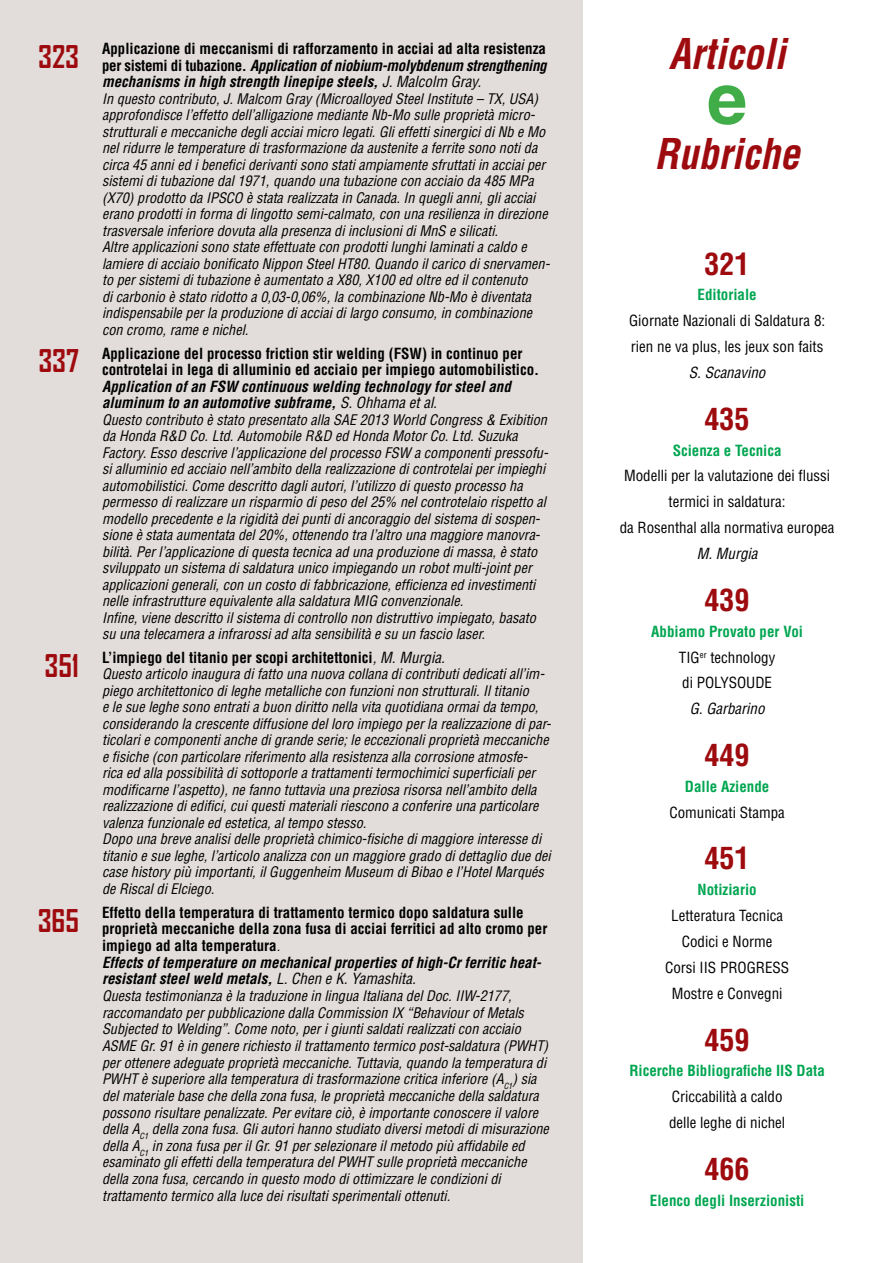
<style>
.page{position:relative;width:893px;height:1263px;background:#fff}
.page>*{position:absolute;margin:0;border:0;box-sizing:border-box;transform-origin:0 0}
.editoriale_testo{font:700 70.65px "Helvetica LT Std";color:#41ad49}
.editoriale_testo-2{font:italic 700 condensed 41.4px "Helvetica LT Std";color:#9e0b0f;scale:.96 1}
.editoriale_testo-3{font:700 condensed 30px "Helvetica LT Std";color:#9e0b0f}
.editoriale_testo-4{font:700 30px "Agency FB";color:#9e0b0f}
.editoriale_testo-5{font:700 condensed 15px/16.5px "Helvetica LT Std";color:#000}
.editoriale_testo-6{font:condensed 15px/25.8px "Helvetica LT Std";color:#000;text-align:center}
.editoriale_testo-7{font:italic 700 condensed 15px/16.6px "Helvetica LT Std";color:#000}
.editoriale_testo-8{font:700 condensed 15px "Helvetica LT Std";color:#00a651}
.editoriale_testo-9{font:italic condensed 15px "Helvetica LT Std";color:#000}
.editoriale_testo-10{font:italic condensed 14.25px/16.5px "Helvetica LT Std";color:#000}
.s1{font-style:italic}
.s2{font-weight:400;font-style:italic}
.s3{font-weight:400}
.s4{font-weight:400;font-style:italic;font-size:13.5px}
</style>
<div class="page">
<div style="left:0;top:0;width:583px;height:1263px;background:#e2dddb"></div>
<p class="editoriale_testo-4" style="left:38px;top:38px;width:42px">323</p>
<p class="editoriale_testo-5" style="left:102px;top:40px;width:446px;text-align:justify">Applicazione di meccanismi di rafforzamento in acciai ad alta resistenza per sistemi di tubazione. <span class="s1">Application of niobium-molybdenum strengthening mechanisms in high strength linepipe steels,</span> <span class="s2">J. Malcolm Gray.</span></p>
<p class="editoriale_testo-10" style="left:102px;top:91px;width:447px">In questo contributo, J. Malcom Gray (Microalloyed Steel Institute – TX, USA) approfondisce l’effetto dell’alligazione mediante Nb-Mo sulle proprietà micro&shy;strutturali e meccaniche degli acciai micro legati. Gli effetti sinergici di Nb e Mo nel ridurre le temperature di trasformazione da austenite a ferrite sono noti da circa 45 anni ed i benefici derivanti sono stati ampiamente sfruttati in acciai per sistemi di tubazione dal 1971, quando una tubazione con acciaio da 485 MPa (X70) prodotto da IPSCO è stata realizzata in Canada. In quegli anni, gli acciai erano prodotti in forma di lingotto semi-calmato, con una resilienza in direzione trasversale inferiore dovuta alla presenza di inclusioni di MnS e silicati.</p>
<p class="editoriale_testo-10" style="left:102px;top:239px;width:449px">Altre applicazioni sono state effettuate con prodotti lunghi laminati a caldo e lamiere di acciaio bonificato Nippon Steel HT80. Quando il carico di snervamen&shy;to per sistemi di tubazione è aumentato a X80, X100 ed oltre ed il contenuto<br>di carbonio è stato ridotto a 0,03-0,06%, la combinazione Nb-Mo è diventata indispensabile per la produzione di acciai di largo consumo, in combinazione con cromo, rame e nichel.</p>
<p class="editoriale_testo-4" style="left:39px;top:343px;width:42px">337</p>
<p class="editoriale_testo-5" style="left:102px;top:345px;width:439px">Applicazione del processo friction stir welding (FSW) in continuo per controtelai in lega di alluminio ed acciaio per impiego automobilistico.</p>
<p class="editoriale_testo-7" style="left:102px;top:378px;width:410px">Application of an FSW continuous welding technology for steel and</p>
<p class="editoriale_testo-7" style="left:102px;top:394px;width:336px">aluminum to an automotive subframe, <span class="s3">S. Ohhama et al.</span></p>
<p class="editoriale_testo-10" style="left:102px;top:411px;width:448px">Questo contributo è stato presentato alla SAE 2013 World Congress &amp; Exibition da Honda R&amp;D Co. Ltd. Automobile R&amp;D ed Honda Motor Co. Ltd. Suzuka Factory. Esso descrive l’applicazione del processo FSW a componenti pressofu&shy;si alluminio ed acciaio nell’ambito della realizzazione di controtelai per impieghi automobilistici. Come descritto dagli autori, l’utilizzo di questo processo ha permesso di realizzare un risparmio di peso del 25% nel controtelaio rispetto al modello precedente e la rigidità dei punti di ancoraggio del sistema di sospen&shy;sione è stata aumentata del 20%, ottenendo tra l’altro una maggiore manovra&shy;bilità. Per l’applicazione di questa tecnica ad una produzione di massa, è stato sviluppato un sistema di saldatura unico impiegando un robot multi-joint per applicazioni generali, con un costo di fabbricazione, efficienza ed investimenti nelle infrastrutture equivalente alla saldatura MIG convenzionale.</p>
<p class="editoriale_testo-10" style="left:102px;top:609px;width:435px">Infine, viene descritto il sistema di controllo non distruttivo impiegato, basato su una telecamera a infrarossi ad alta sensibilità e su un fascio laser.</p>
<p class="editoriale_testo-4" style="left:45px;top:647px;width:36px">351</p>
<p class="editoriale_testo-5" style="left:102px;top:649px;width:344px">L’impiego del titanio per scopi architettonici<span class="s2">, M. Murgia.</span></p>
<p class="editoriale_testo-10" style="left:102px;top:666px;width:450px">Questo articolo inaugura di fatto una nuova collana di contributi dedicati all’im&shy;piego architettonico di leghe metalliche con funzioni non strutturali. Il titanio<br>e le sue leghe sono entrati a buon diritto nella vita quotidiana ormai da tempo, considerando la crescente diffusione del loro impiego per la realizzazione di par&shy;ticolari e componenti anche di grande serie; le eccezionali proprietà meccaniche e fisiche (con particolare riferimento alla resistenza alla corrosione atmosfe&shy;rica ed alla possibilità di sottoporle a trattamenti termochimici superficiali per modificarne l’aspetto), ne fanno tuttavia una preziosa risorsa nell’ambito della realizzazione di edifici, cui questi materiali riescono a conferire una particolare valenza funzionale ed estetica, al tempo stesso.</p>
<p class="editoriale_testo-10" style="left:102px;top:831px;width:450px">Dopo una breve analisi delle proprietà chimico-fisiche di maggiore interesse di titanio e sue leghe, l’articolo analizza con un maggiore grado di dettaglio due dei case history più importanti, il Guggenheim Museum di Bibao e l’Hotel Marqués de Riscal di Elciego.</p>
<p class="editoriale_testo-4" style="left:38px;top:902px;width:43px">365</p>
<p class="editoriale_testo-5" style="left:102px;top:904px;width:447px">Effetto della temperatura di trattamento termico dopo saldatura sulle proprietà meccaniche della zona fusa di acciai ferritici ad alto cromo per impiego ad alta temperatura<span class="s4">.</span></p>
<p class="editoriale_testo-7" style="left:102px;top:954px;width:441px">Effects of temperature on mechanical properties of high-Cr ferritic heat&shy;resistant steel weld metals, <span class="s3">L. Chen e K. Yamashita.</span></p>
<p class="editoriale_testo-10" style="left:102px;top:987px;width:448px">Questa testimonianza è la traduzione in lingua Italiana del Doc. IIW-2177, raccomandato per pubblicazione dalla Commission IX “Behaviour of Metals Subjected to Welding”. Come noto, per i giunti saldati realizzati con acciaio ASME Gr. 91 è in genere richiesto il trattamento termico post-saldatura (PWHT) per ottenere adeguate proprietà meccaniche. Tuttavia, quando la temperatura di PWHT è superiore alla temperatura di trasformazione critica inferiore (A<sub>C1</sub>) sia del materiale base che della zona fusa, le proprietà meccaniche della saldatura possono risultare penalizzate. Per evitare ciò, è importante conoscere il valore della A<sub>C1</sub> della zona fusa. Gli autori hanno studiato diversi metodi di misurazione della A<sub>C1</sub> in zona fusa per il Gr. 91 per selezionare il metodo più affidabile ed esaminato gli effetti della temperatura del PWHT sulle proprietà meccaniche della zona fusa, cercando in questo modo di ottimizzare le condizioni di</p>
<p class="editoriale_testo-10" style="left:102px;top:1187px;width:350px">trattamento termico alla luce dei risultati sperimentali ottenuti.</p>
<p class="editoriale_testo-2" style="left:669px;top:28px;width:123px">Articoli</p>
<p class="editoriale_testo" style="left:707px;top:56px;width:42px">e</p>
<p class="editoriale_testo-2" style="left:655px;top:128px;width:153px">Rubriche</p>
<p class="editoriale_testo-3" style="left:705px;top:245px;width:46px">321</p>
<p class="editoriale_testo-8" style="left:697px;top:285px;width:61px">Editoriale</p>
<p class="editoriale_testo-6" style="left:629px;top:308px;width:198px">Giornate Nazionali di Saldatura 8:</p>
<p class="editoriale_testo-6" style="left:631px;top:334px;width:194px">rien ne va plus, les jeux son faits</p>
<p class="editoriale_testo-9" style="left:689px;top:363px;width:78px">S. Scanavino</p>
<p class="editoriale_testo-3" style="left:705px;top:400px;width:46px">435</p>
<p class="editoriale_testo-8" style="left:673px;top:441px;width:110px">Scienza e Tecnica</p>
<p class="editoriale_testo-6" style="left:624px;top:463px;width:208px">Modelli per la valutazione dei flussi termici in saldatura:</p>
<p class="editoriale_testo-6" style="left:620px;top:515px;width:216px">da Rosenthal alla normativa europea</p>
<p class="editoriale_testo-9" style="left:697px;top:544px;width:62px">M. Murgia</p>
<p class="editoriale_testo-3" style="left:705px;top:581px;width:46px">439</p>
<p class="editoriale_testo-8" style="left:651px;top:622px;width:153px">Abbiamo Provato per Voi</p>
<p class="editoriale_testo-6" style="left:679px;top:644px;width:98px">TIG<sup>er</sup> technology</p>
<p class="editoriale_testo-6" style="left:682px;top:670px;width:91px">di POLYSOUDE</p>
<p class="editoriale_testo-9" style="left:690px;top:699px;width:76px">G. Garbarino</p>
<p class="editoriale_testo-3" style="left:705px;top:736px;width:46px">449</p>
<p class="editoriale_testo-8" style="left:685px;top:777px;width:86px">Dalle Aziende</p>
<p class="editoriale_testo-6" style="left:669px;top:799px;width:117px">Comunicati Stampa</p>
<p class="editoriale_testo-3" style="left:705px;top:840px;width:46px">451</p>
<p class="editoriale_testo-8" style="left:697px;top:880px;width:61px">Notiziario</p>
<p class="editoriale_testo-6" style="left:671px;top:903px;width:113px">Letteratura Tecnica</p>
<p class="editoriale_testo-6" style="left:682px;top:929px;width:92px">Codici e Norme</p>
<p class="editoriale_testo-6" style="left:665px;top:954px;width:126px">Corsi IIS PROGRESS</p>
<p class="editoriale_testo-6" style="left:672px;top:980px;width:112px">Mostre e Convegni</p>
<p class="editoriale_testo-3" style="left:705px;top:1021px;width:46px">459</p>
<p class="editoriale_testo-8" style="left:629px;top:1061px;width:197px">Ricerche Bibliografiche IIS Data</p>
<p class="editoriale_testo-6" style="left:672px;top:1084px;width:112px">Criccabilità a caldo</p>
<p class="editoriale_testo-6" style="left:669px;top:1110px;width:118px">delle leghe di nichel</p>
<p class="editoriale_testo-3" style="left:705px;top:1150px;width:46px">466</p>
<p class="editoriale_testo-8" style="left:650px;top:1191px;width:156px">Elenco degli Inserzionisti</p>
</div>
